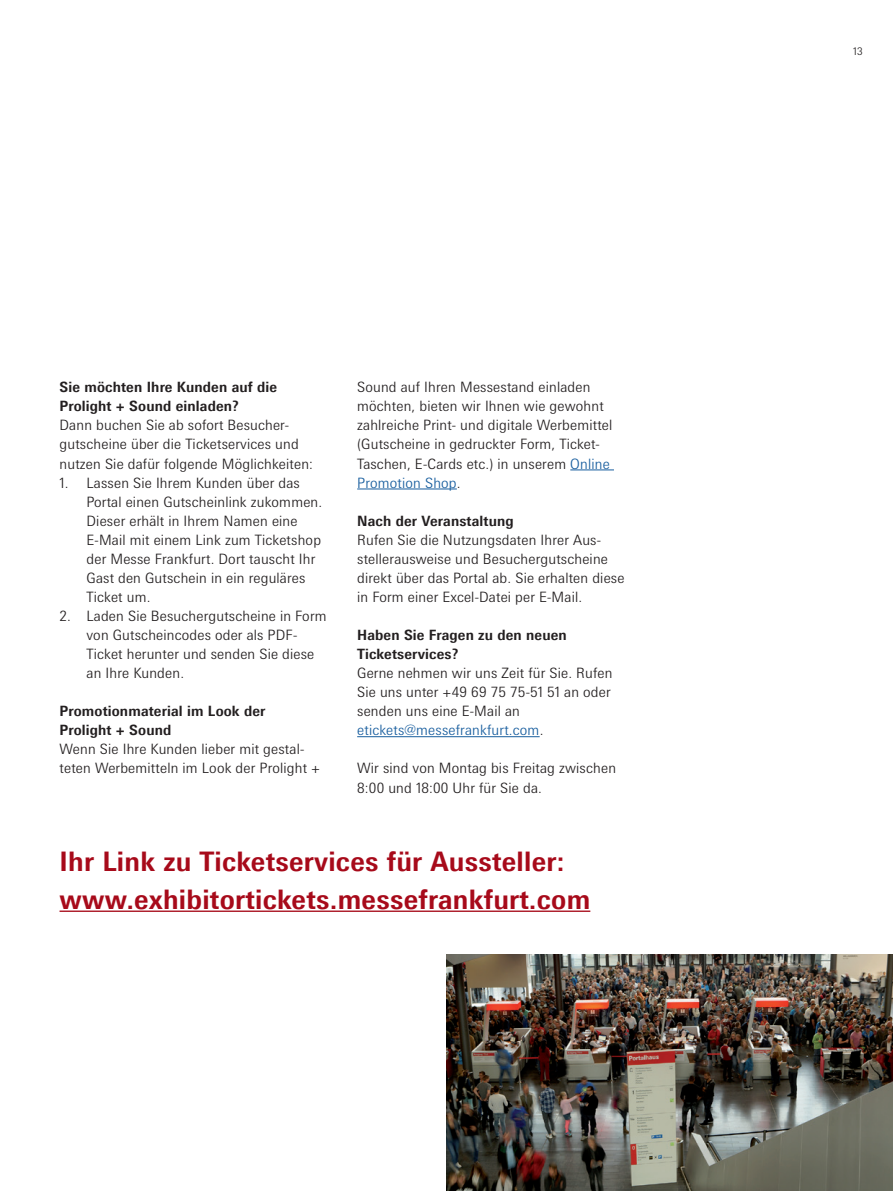
<style>
.page{position:relative;width:893px;height:1191px;background:#fff}
.page>*{position:absolute;margin:0;border:0;box-sizing:border-box;transform-origin:0 0}
.t1{font:700 27px/38.1px "Messe Univers";letter-spacing:.01em;color:#a70a1a}
.t2{font:300 14.25px/19px "Messe Univers";letter-spacing:.01em;color:#231f20}
.t3{font:700 14.25px/19px "Messe Univers";letter-spacing:.01em;color:#231f20}
.t4{font:300 10.5px "Messe Univers";color:#231f20}
.s1{color:#175d9e}
</style>
<div class="page">
<img style="left:446px;top:954px;width:447px;height:237px">
<hr style="left:570px;top:469px;width:44px;height:1px;background:#175d9e">
<hr style="left:357px;top:488px;width:100px;height:1px;background:#175d9e">
<hr style="left:357px;top:736px;width:183px;height:1px;background:#175d9e">
<hr style="left:60px;top:910px;width:530px;height:2px;background:#a70a1a">
<p class="t3" style="left:60px;top:377px;width:219px">Sie möchten Ihre Kunden auf die<br>Prolight + Sound einladen?</p>
<p class="t2" style="left:60px;top:415px;width:255px">Dann buchen Sie ab sofort Besucher&shy;gutscheine über die Ticketservices und nutzen Sie dafür folgende Möglichkeiten:</p>
<p class="t2" style="left:87px;top:473px;width:237px;text-indent:-27px">1. Lassen Sie Ihrem Kunden über das<br>Portal einen Gutscheinlink zukommen.<br>Dieser erhält in Ihrem Namen eine<br>E-Mail mit einem Link zum Ticketshop der Messe Frankfurt. Dort tauscht Ihr<br>Gast den Gutschein in ein reguläres<br>Ticket um.</p>
<p class="t2" style="left:87px;top:606px;width:242px;text-indent:-27px">2. Laden Sie Besuchergutscheine in Form von Gutscheincodes oder als PDF-<br>Ticket herunter und senden Sie diese an Ihre Kunden.</p>
<p class="t3" style="left:60px;top:701px;width:207px">Promotionmaterial im Look der<br>Prolight + Sound</p>
<p class="t2" style="left:60px;top:739px;width:262px">Wenn Sie Ihre Kunden lieber mit gestal&shy;teten Werbemitteln im Look der Prolight +</p>
<p class="t2" style="left:357px;top:377px;width:257px">Sound auf Ihren Messestand einladen möchten, bieten wir Ihnen wie gewohnt zahlreiche Print- und digitale Werbemittel (Gutscheine in gedruckter Form, Ticket-Taschen, E-Cards etc.) in unserem <span class="s1">Online Promotion Shop</span>.</p>
<p class="t3" style="left:357px;top:511px;width:158px">Nach der Veranstaltung</p>
<p class="t2" style="left:357px;top:530px;width:269px">Rufen Sie die Nutzungsdaten Ihrer Aus&shy;stellerausweise und Besuchergutscheine direkt über das Portal ab. Sie erhalten diese in Form einer Excel-Datei per E-Mail.</p>
<p class="t3" style="left:357px;top:625px;width:211px">Haben Sie Fragen zu den neuen<br>Ticketservices?</p>
<p class="t2" style="left:357px;top:663px;width:257px">Gerne nehmen wir uns Zeit für Sie. Rufen Sie uns unter +49 69 75 75-51 51 an oder senden uns eine E-Mail an <span class="s1">etickets@messefrankfurt.com</span>.</p>
<p class="t2" style="left:357px;top:758px;width:260px">Wir sind von Montag bis Freitag zwischen<br>8:00 und 18:00 Uhr für Sie da.</p>
<h1 class="t1" style="left:60px;top:842px;width:532px">Ihr Link zu Ticketservices für Aussteller: www.exhibitortickets.messefrankfurt.com</h1>
<p class="t4" style="left:853px;top:45px;width:11px">13</p>
</div>
